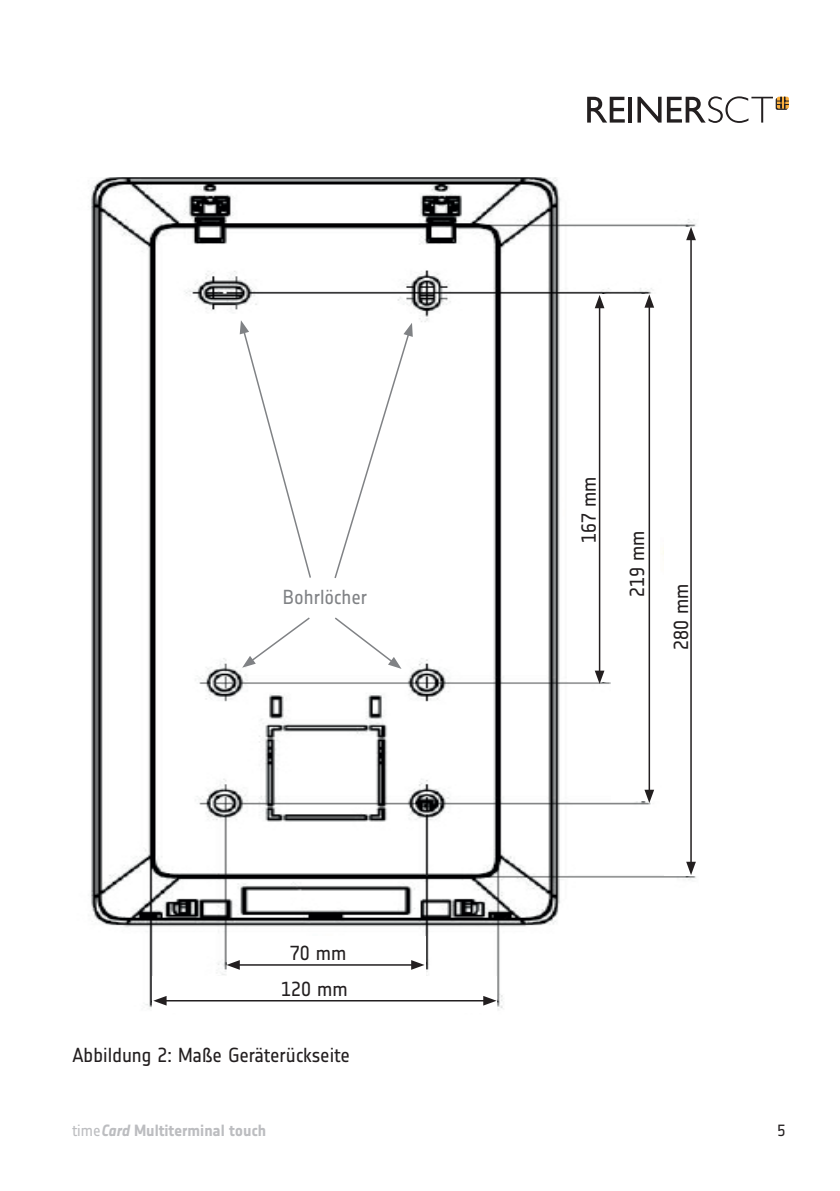
<style>
.page{position:relative;width:840px;height:1191px;background:#fff}
.page>*{position:absolute;margin:0;border:0;box-sizing:border-box;transform-origin:0 0}
.t1{font:20px "Notes";letter-spacing:-.005em;color:#231f20}
.t2{font:20px/36.4px "Notes Regular Tf";color:#231f20;text-align:center}
.t3{font:20px "Notes Regular Tf";letter-spacing:-.005em;color:#808285}
.t4{font:700 16px "Notes";color:#bcbdc0}
.t5{font:16px "Notes Regular Tf";color:#231f20}
.s1{font-family:"Notes Regular Tf"}
.s2{font-family:"Notes Regular Tf";font-weight:400}
.s3{font-style:italic}
</style>
<div class="page">
<svg style="left:587px;top:97px;width:37px;height:26px"></svg>
<hr style="left:628px;top:97px;width:3px;height:26px;background:#231f20">
<svg style="left:637px;top:96px;width:151px;height:27px"></svg>
<img style="left:90px;top:177px;width:606px;height:833px">
<div style="left:227px;top:935px;width:198px;height:40px;background:#fff"></div>
<div style="left:152px;top:977px;width:344px;height:36px;background:#fff"></div>
<div style="left:567px;top:294px;width:48px;height:388px;background:#fff"></div>
<div style="left:610px;top:294px;width:49px;height:507px;background:#fff"></div>
<div style="left:663px;top:227px;width:44px;height:649px;background:#fff"></div>
<hr style="left:690px;top:237px;width:1px;height:628px;background:#231f20">
<svg style="left:686px;top:227px;width:9px;height:13px"></svg>
<svg style="left:686px;top:861px;width:9px;height:14px"></svg>
<hr style="left:648px;top:304px;width:1px;height:489px;background:#231f20">
<svg style="left:644px;top:294px;width:9px;height:14px"></svg>
<svg style="left:644px;top:789px;width:9px;height:14px"></svg>
<hr style="left:598px;top:305px;width:2px;height:369px;background:#231f20">
<svg style="left:595px;top:295px;width:9px;height:13px"></svg>
<svg style="left:594px;top:670px;width:10px;height:14px"></svg>
<hr style="left:236px;top:964px;width:178px;height:1px;background:#231f20">
<svg style="left:226px;top:960px;width:14px;height:9px"></svg>
<svg style="left:411px;top:960px;width:13px;height:9px"></svg>
<hr style="left:163px;top:1000px;width:323px;height:1px;background:#231f20">
<svg style="left:153px;top:996px;width:13px;height:9px"></svg>
<svg style="left:483px;top:996px;width:13px;height:9px"></svg>
<svg style="left:242px;top:616px;width:69px;height:51px"></svg>
<svg style="left:239px;top:320px;width:73px;height:259px"></svg>
<svg style="left:333px;top:323px;width:79px;height:257px"></svg>
<svg style="left:333px;top:616px;width:68px;height:53px"></svg>
<p class="t3" style="left:283px;top:585px;width:85px">Bohrlöcher</p>
<p class="t2" style="left:281px;top:934px;width:68px">70 mm<br>120 mm</p>
<p class="t1" style="left:72px;top:1044px;width:279px">Abbildung <span class="s1">2:</span> Maße Geräterückseite</p>
<p class="t4" style="left:72px;top:1121px;width:195px"><span class="s2">time</span><span class="s3">Card</span> Multiterminal touch</p>
<p class="t2" style="left:570px;top:543px;width:68px;rotate:-90deg">167 mm</p>
<p class="t2" style="left:615px;top:650px;width:121px;line-height:43.6px;text-align:left;text-indent:52px;rotate:-90deg">219 mm<br>280 mm</p>
<p class="t5" style="left:777px;top:1121px;width:9px">5</p>
</div>
